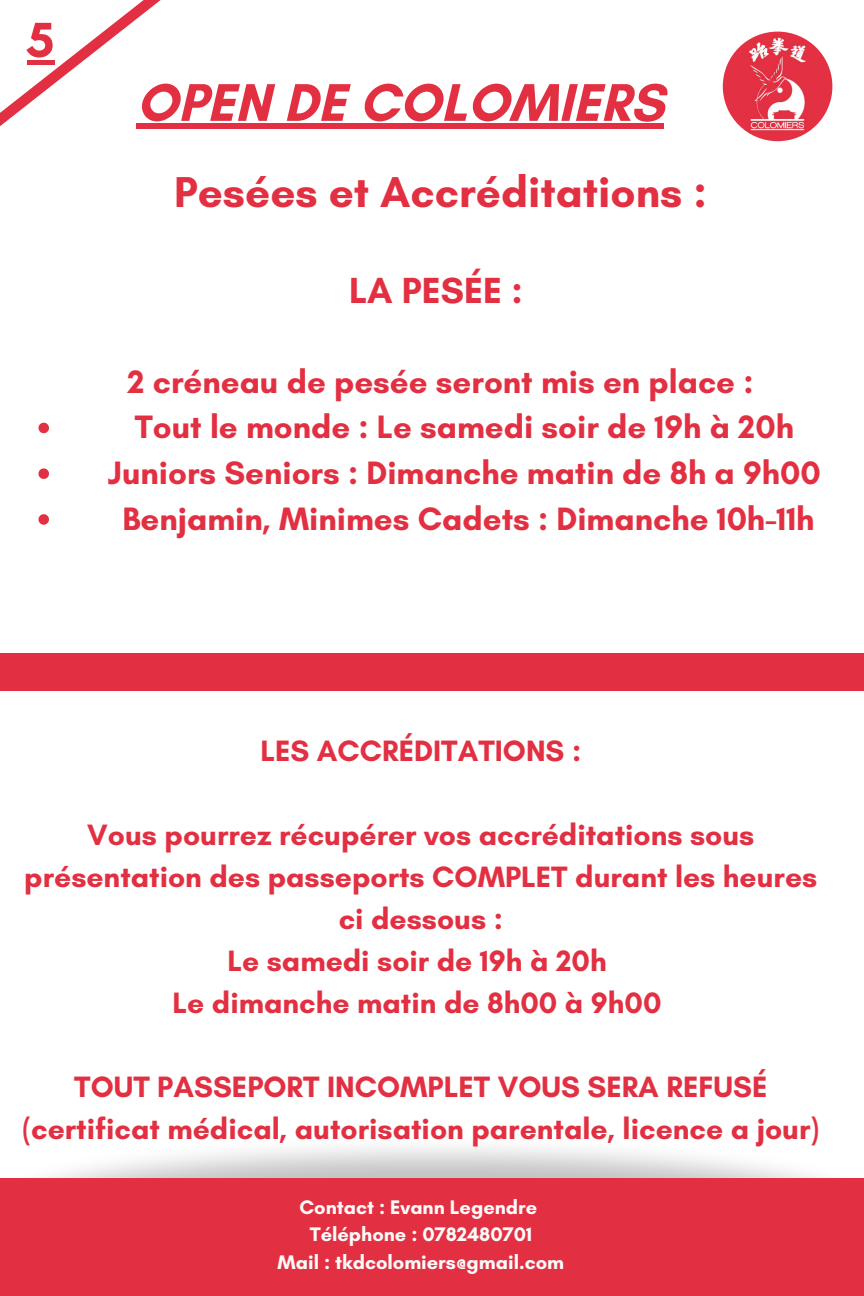
<style>
.page{position:relative;width:864px;height:1296px;background:#fff}
.page>*{position:absolute;margin:0;border:0;box-sizing:border-box;transform-origin:0 0}
.t1{font:700 54px "Glacial Indifference";color:#e23042}
.t2{font:700 50.4px "Glacial Indifference";color:#e23042}
.t3{font:700 44px "Glacial Indifference";color:#e23042}
.t4{font:700 37px "Glacial Indifference";color:#e23042}
.t5{font:700 33px "Glacial Indifference";color:#e23042}
.t6{font:700 30px/42px "Glacial Indifference";color:#e23042;text-align:center}
.t7{font:700 20px "Glacial Indifference";color:#fcfbfa}
</style>
<div class="page">
<img style="left:723px;top:32px;width:109px;height:109px;border-radius:50%">
<img style="left:0;top:1147px;width:864px;height:32px">
<div style="left:0;top:1179px;width:864px;height:117px;background:#e23042"></div>
<svg style="left:0;top:0;width:210px;height:126px"></svg>
<div style="left:136px;top:124px;width:528px;height:5px;background:#e23042"></div>
<div style="left:0;top:653px;width:864px;height:38px;background:#e23042"></div>
<svg style="left:38px;top:423px;width:11px;height:10px"></svg>
<svg style="left:38px;top:468px;width:11px;height:11px"></svg>
<svg style="left:38px;top:514px;width:11px;height:11px"></svg>
<div style="left:27px;top:60px;width:27px;height:5px;background:#e23042"></div>
<h5 class="t2" style="left:27px;top:9px;width:29px">5</h5>
<p class="t1" style="left:136px;top:70px;width:529px">OPEN DE COLOMIERS</p>
<h3 class="t3" style="left:174px;top:165px;width:534px">Pesées et Accréditations :</h3>
<h5 class="t4" style="left:349px;top:268px;width:175px">LA PESÉE :</h5>
<p class="t5" style="left:128px;top:361px;width:627px">2 créneau de pesée seront mis en place :</p>
<p class="t5" style="left:135px;top:407px;width:661px">Tout le monde : Le samedi soir de 19h à 20h</p>
<p class="t5" style="left:108px;top:453px;width:714px">Juniors Seniors : Dimanche matin de 8h a 9h00</p>
<h4 class="t5" style="left:122px;top:499px;width:694px">Benjamin, Minimes Cadets : Dimanche 10h-11h</h4>
<h5 class="t6" style="left:260px;top:730px;width:322px">LES ACCRÉDITATIONS :</h5>
<p class="t6" style="left:24px;top:814px;width:795px">Vous pourrez récupérer vos accréditations sous présentation des passeports COMPLET durant les heures ci dessous :<br>Le samedi soir de 19h à 20h<br>Le dimanche matin de 8h00 à 9h00</p>
<p class="t6" style="left:23px;top:1066px;width:798px">TOUT PASSEPORT INCOMPLET VOUS SERA REFUSÉ (certificat médical, autorisation parentale, licence a jour)</p>
<h1 class="t7" style="left:299px;top:1195px;width:239px">Contact : Evann Legendre</h1>
<p class="t7" style="left:310px;top:1222px;width:224px">Téléphone : 0782480701</p>
<h2 class="t7" style="left:278px;top:1250px;width:288px">Mail : tkdcolomiers@gmail.com</h2>
</div>
